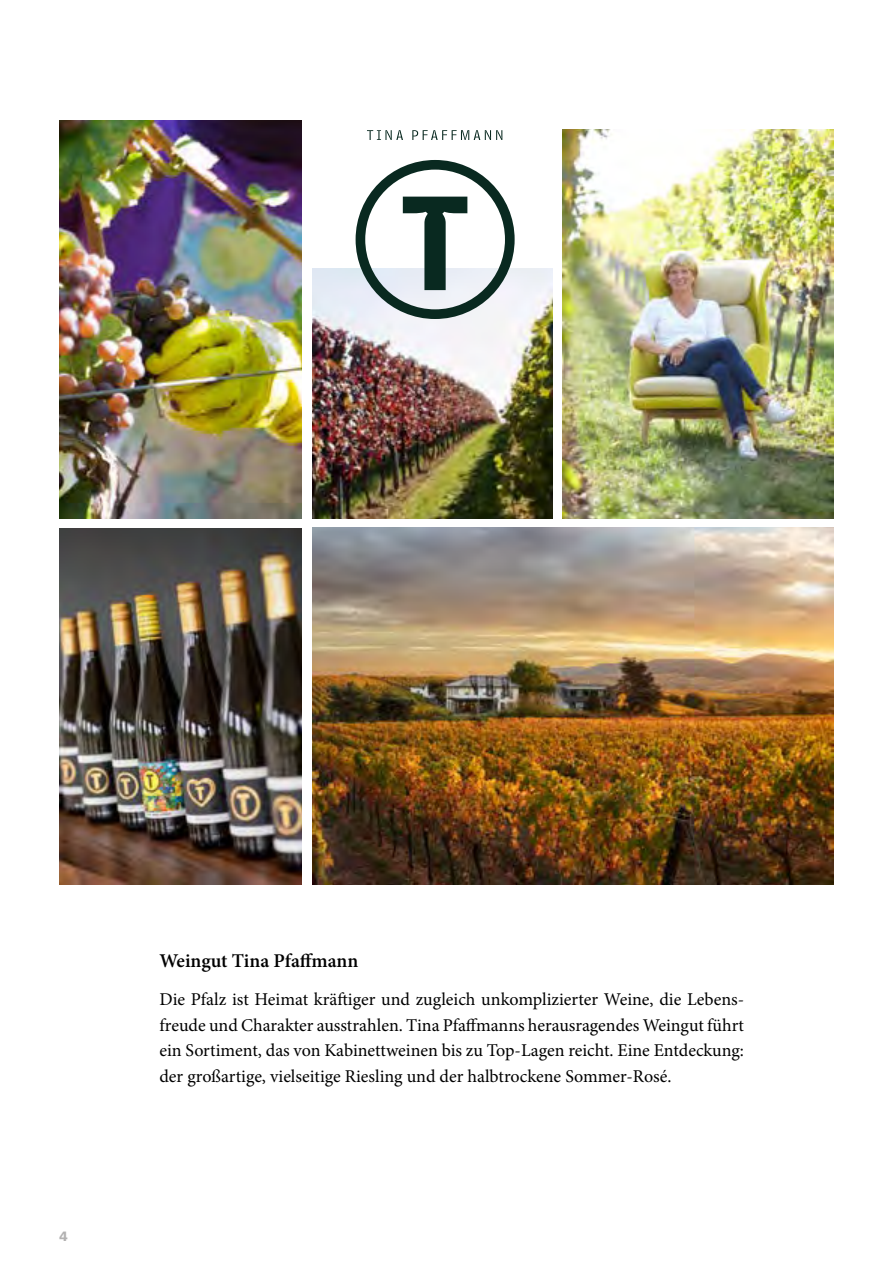
<style>
.page{position:relative;width:893px;height:1263px;background:#fff}
.page>*{position:absolute;margin:0;border:0;box-sizing:border-box;transform-origin:0 0}
.t1{font:600 19.5px "Minion Pro";letter-spacing:-.005em;color:#000}
.t2{font:18px/25.5px "Minion Pro";color:#000;text-align:justify}
.t3{font:900 13.5px "Frutiger";color:#b3b2b2}
</style>
<div class="page">
<img style="left:562px;top:130px;width:271px;height:389px">
<img style="left:313px;top:527px;width:520px;height:357px">
<img style="left:313px;top:268px;width:240px;height:251px">
<img style="left:60px;top:528px;width:242px;height:356px">
<img style="left:60px;top:120px;width:242px;height:399px">
<svg style="left:356px;top:160px;width:159px;height:159px"></svg>
<svg style="left:367px;top:130px;width:135px;height:10px"></svg>
<p class="t3" style="left:60px;top:1228px;width:10px">4</p>
<p class="t1" style="left:159px;top:947px;width:200px">Weingut Tina Pfaffmann</p>
<p class="t2" style="left:159px;top:986px;width:586px">Die Pfalz ist Heimat kräftiger und zugleich unkomplizierter Weine, die Lebens&shy;freude und Charakter ausstrahlen. Tina Pfaffmanns herausragendes Weingut führt ein Sortiment, das von Kabinettweinen bis zu Top-Lagen reicht. Eine Entdeckung: der großartige, vielseitige Riesling und der halbtrockene Sommer-Rosé.</p>
</div>
